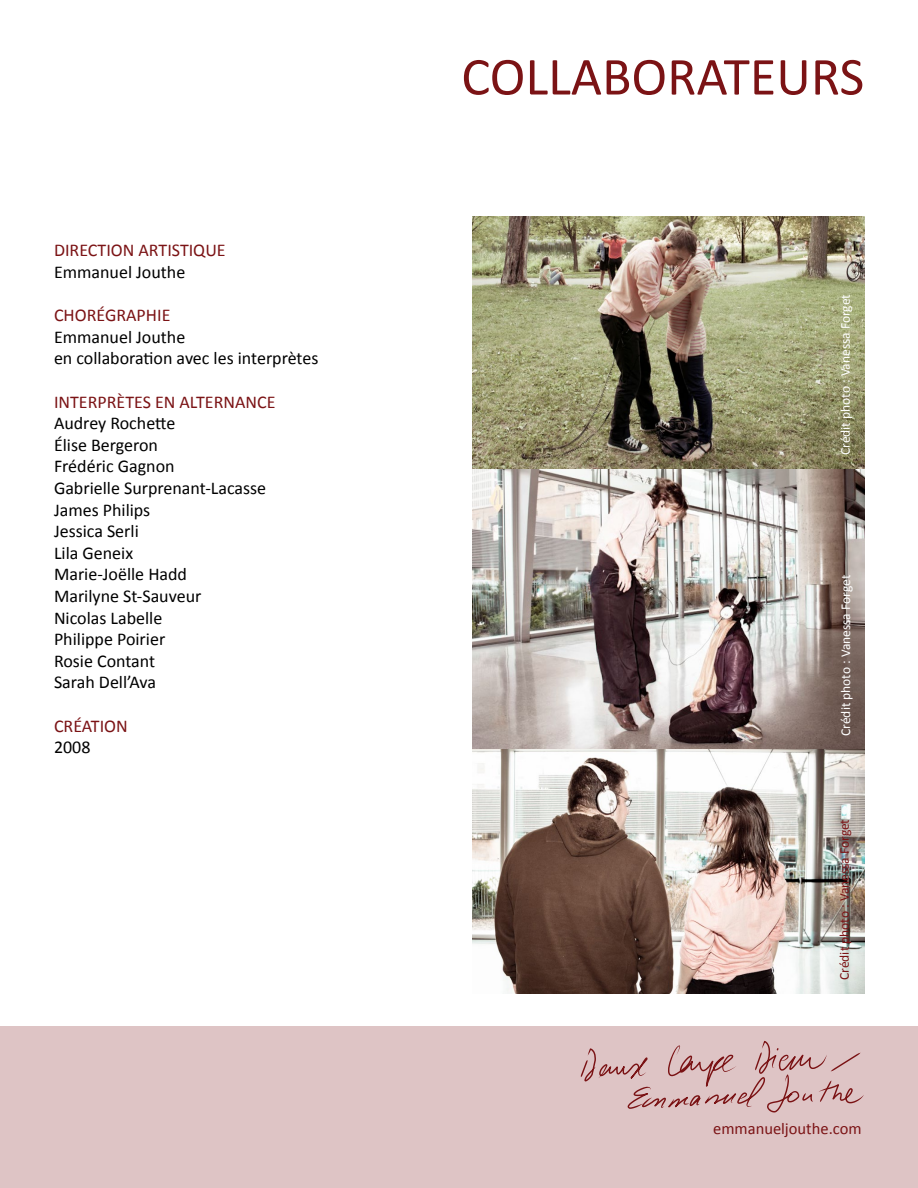
<style>
.page{position:relative;width:918px;height:1188px;background:#fff}
.page>*{position:absolute;margin:0;border:0;box-sizing:border-box;transform-origin:0 0}
.t1{font:54px "Calibri";color:#7b1315}
.t2{font:18px/21.6px "Calibri";color:#000}
.t3{font:18px "Calibri";color:#7b1315}
.t4{font:16.5px "Calibri";color:#7b1315}
.t5{font:13.5px "Calibri";color:#fff}
.t6{font:13.5px "Calibri";color:#7b1315}
</style>
<div class="page">
<div style="left:0;top:1026px;width:918px;height:162px;background:#dec4c5"></div>
<img style="left:473px;top:216px;width:391px;height:778px">
<svg style="left:581px;top:1041px;width:283px;height:72px"></svg>
<p class="t3" style="left:54px;top:239px;width:173px">DIRECTION ARTISTIQUE</p>
<p class="t2" style="left:54px;top:260px;width:133px">Emmanuel Jouthe</p>
<p class="t3" style="left:54px;top:304px;width:118px">CHORÉGRAPHIE</p>
<p class="t2" style="left:54px;top:325px;width:266px">Emmanuel Jouthe<br>en collaboration avec les interprètes</p>
<p class="t3" style="left:54px;top:390px;width:223px">INTERPRÈTES EN ALTERNANCE</p>
<p class="t2" style="left:54px;top:412px;width:214px">Audrey Rochette<br>Élise Bergeron<br>Frédéric Gagnon<br>Gabrielle Surprenant-Lacasse<br>James Philips<br>Jessica Serli<br>Lila Geneix<br>Marie-Joëlle Hadd<br>Marilyne St-Sauveur<br>Nicolas Labelle<br>Philippe Poirier<br>Rosie Contant<br>Sarah Dell’Ava</p>
<p class="t3" style="left:54px;top:714px;width:75px">CRÉATION</p>
<p class="t2" style="left:54px;top:736px;width:38px">2008</p>
<h1 class="t1" style="left:461px;top:43px;width:404px">COLLABORATEURS</h1>
<p class="t5" style="left:837px;top:455px;width:163px;rotate:-90deg">Crédit photo : Vanessa Forget</p>
<p class="t5" style="left:837px;top:736px;width:163px;rotate:-90deg">Crédit photo : Vanessa Forget</p>
<p class="t6" style="left:836px;top:980px;width:163px;rotate:-90deg">Crédit photo : Vanessa Forget</p>
<p class="t4" style="left:713px;top:1118px;width:150px">emmanueljouthe.com</p>
</div>
